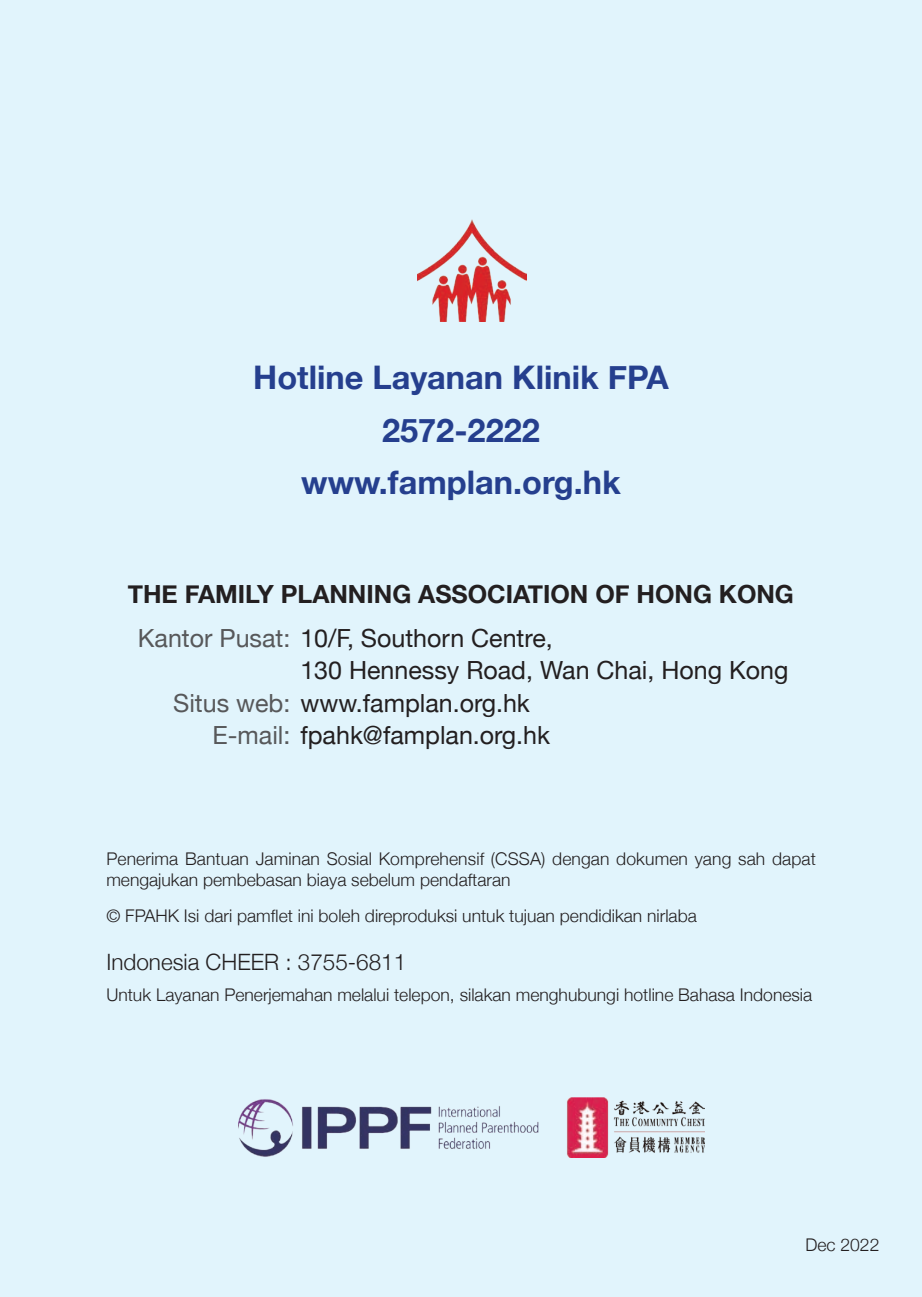
<style>
.page{position:relative;width:922px;height:1297px;background:#fff}
.page>*{position:absolute;margin:0;border:0;box-sizing:border-box;transform-origin:0 0}
.t1{font:700 32.5px/52.5px "Helvetica Neue";color:#253f8e;text-align:center}
.t2{font:25px "Helvetica Neue";color:#231f20}
.t3{font:700 25px/44.2px "Helvetica Neue";color:#231f20}
.t4{font:300 22.5px "Helvetica Neue";color:#231f20}
.t5{font:300 17.5px/21px "Helvetica Neue";color:#231f20}
.s1{font-weight:400;color:#57585a}
.s2{font-weight:400}
.s3{color:#57585a}
</style>
<div class="page">
<div style="left:0;top:0;width:921px;height:1297px;background:#e1f4fc"></div>
<img style="left:239px;top:1098px;width:465px;height:59px">
<img style="left:417px;top:219px;width:109px;height:103px">
<h1 class="t1" style="left:253px;top:352px;width:417px">Hotline Layanan Klinik FPA<br>2572-2222 www.famplan.org.hk</h1>
<h2 class="t3" style="left:138px;top:572px;width:657px;text-indent:-10px">THE FAMILY PLANNING ASSOCIATION OF HONG KONG<br><span class="s1">Kantor Pusat:</span> <span class="s2">10/F, Southorn Centre,</span></h2>
<h2 class="t2" style="left:300px;top:652px;width:489px">130 Hennessy Road, Wan Chai, Hong Kong</h2>
<h2 class="t2" style="left:173px;top:685px;width:358px"><span class="s3">Situs web:</span> www.famplan.org.hk</h2>
<h2 class="t2" style="left:212px;top:717px;width:339px"><span class="s3">E-mail:</span> fpahk@famplan.org.hk</h2>
<p class="t5" style="left:106px;top:847px;width:711px">Penerima Bantuan Jaminan Sosial Komprehensif (CSSA) dengan dokumen yang sah dapat mengajukan pembebasan biaya sebelum pendaftaran</p>
<p class="t5" style="left:106px;top:904px;width:591px">© FPAHK Isi dari pamflet ini boleh direproduksi untuk tujuan pendidikan nirlaba</p>
<p class="t4" style="left:106px;top:943px;width:301px">Indonesia CHEER : 3755-6811</p>
<p class="t5" style="left:106px;top:983px;width:707px">Untuk Layanan Penerjemahan melalui telepon, silakan menghubungi hotline Bahasa Indonesia</p>
<p class="t5" style="left:805px;top:1233px;width:75px">Dec 2022</p>
</div>
